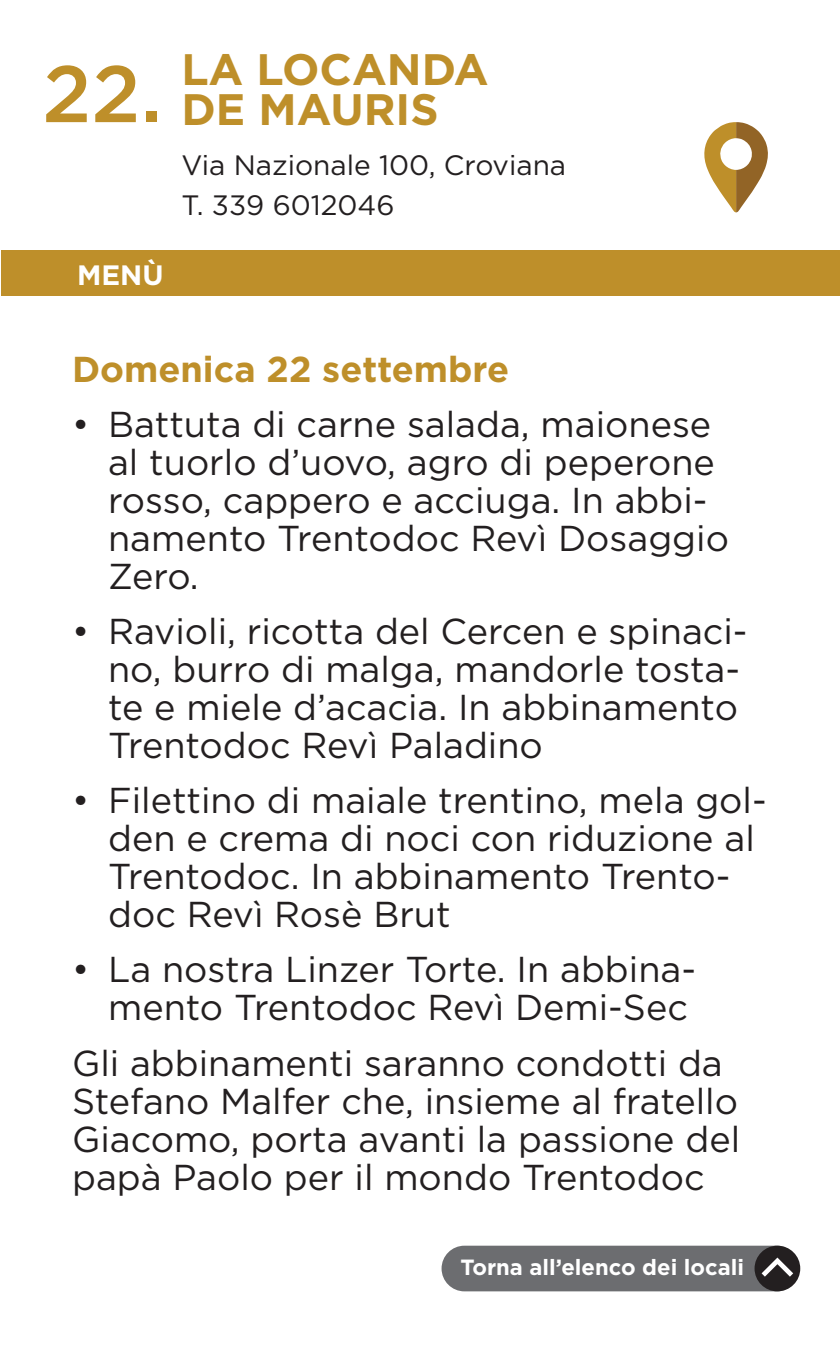
<style>
.page{position:relative;width:840px;height:1361px;background:#fff}
.page>*{position:absolute;margin:0;border:0;box-sizing:border-box;transform-origin:0 0}
.t1{font:500 80px "Gotham";color:#be8f2a}
.t2{font:700 44px/40px "Gotham";color:#be8f2a}
.t3{font:36px/38px "Gotham";color:#231f20}
.t4{font:700 36px "Gotham";color:#be8f2a}
.t5{font:28px "Gotham";color:#231f20}
.t6{font:700 28px "Gotham";color:#fff}
.t7{font:700 22px "Gotham";color:#fff}
</style>
<div class="page">
<svg style="left:704px;top:122px;width:64px;height:90px"></svg>
<div style="left:1px;top:250px;width:838px;height:46px;background:#be8f2a"></div>
<div style="left:441px;top:1245px;width:357px;height:46px;background:#6c6d70;border-radius:23px"></div>
<div style="left:754px;top:1245px;width:45px;height:46px;background:#231f20;border-radius:50%"></div>
<svg style="left:756px;top:1254px;width:41px;height:27px"></svg>
<p class="t1" style="left:42px;top:48px;width:121px">22.</p>
<p class="t6" style="left:77px;top:258px;width:88px">MENÙ</p>
<p class="t2" style="left:181px;top:48px;width:309px">LA LOCANDA<br>DE MAURIS</p>
<p class="t5" style="left:181px;top:147px;width:386px">Via Nazionale 100, Croviana</p>
<p class="t5" style="left:181px;top:187px;width:215px">T. 339 6012046</p>
<p class="t4" style="left:72px;top:349px;width:438px">Domenica 22 settembre</p>
<p class="t3" style="left:108px;top:405px;width:622px;text-indent:-36px">• Battuta di carne salada, maionese al tuorlo d’uovo, agro di peperone rosso, cappero e acciuga. In abbi&shy;namento Trentodoc Revì Dosaggio<br>Zero.</p>
<p class="t3" style="left:108px;top:612px;width:640px;text-indent:-36px">• Ravioli, ricotta del Cercen e spinaci&shy;no, burro di malga, mandorle tosta&shy;te e miele d’acacia. In abbinamento Trentodoc Revì Paladino</p>
<p class="t3" style="left:108px;top:781px;width:659px;text-indent:-36px">• Filettino di maiale trentino, mela gol&shy;den e crema di noci con riduzione al<br>Trentodoc. In abbinamento Trento&shy;doc Revì Rosè Brut</p>
<p class="t3" style="left:72px;top:950px;width:625px;text-align:right">• La nostra Linzer Torte. In abbina&shy;mento Trentodoc Revì Demi-Sec</p>
<p class="t3" style="left:72px;top:1043px;width:669px">Gli abbinamenti saranno condotti da Stefano Malfer che, insieme al fratello Giacomo, porta avanti la passione del papà Paolo per il mondo Trentodoc</p>
<p class="t7" style="left:460px;top:1254px;width:285px">Torna all’elenco dei locali</p>
</div>
